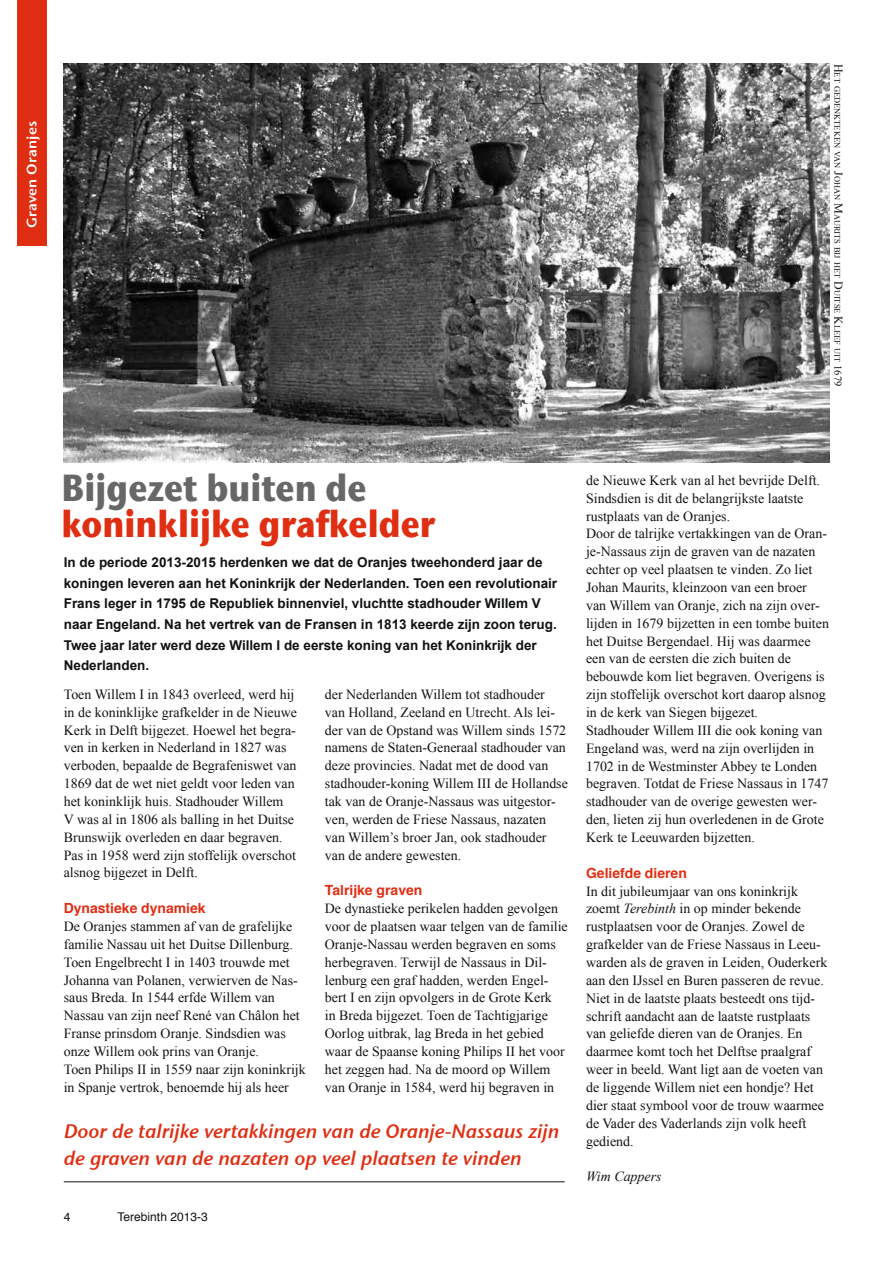
<style>
.page{position:relative;width:893px;height:1263px;background:#fff}
.page>*{position:absolute;margin:0;border:0;box-sizing:border-box;transform-origin:0 0}
.t1{font:700 37.5px "Stone Sans ITC";color:#e02e12;scale:.86 1}
.t2{font:700 37.5px "Stone Sans ITC";color:#676767;scale:.86 1}
.t3{font:19.5px/27px "Stone Sans Sem OSITCTT Semi Ita";color:#e02e12}
.t4{font:13.95px/17.9px "Times New Roman";color:#111212}
.t5{font:700 13.95px "Helvetica";color:#e02e12}
.t6{font:italic 13.95px "Times New Roman";color:#111212}
.t7{font:700 13.5px/20.7px "Arial";color:#111212}
.t8{font:13.5px "Stone Sans ITC Semi";letter-spacing:.01em;color:#fff;scale:1.07 1}
.t9{font:12px "Helvetica";color:#111212}
.t10{font:8.4px "Times New Roman";color:#111212}
.s1{font-size:12px}
.s2{font-size:10.5px}
.s3{font-style:italic}
</style>
<div class="page">
<div style="left:17px;top:0;width:30px;height:245px;background:#e02e12"></div>
<hr style="left:64px;top:1181px;width:501px;height:1px;background:#111212">
<img style="left:64px;top:64px;width:765px;height:398px">
<p class="t8" style="left:23px;top:228px;width:101px;rotate:-90deg">Graven Oranjes</p>
<p class="t10" style="left:843px;top:64px;width:324px;rotate:90deg"><span class="s1">H</span>ET GEDENKTEKEN VAN <span class="s1">J</span>OHAN <span class="s1">M</span>AURITS BIJ HET <span class="s1">D</span>UITSE <span class="s1">K</span>LEEF UIT <span class="s2">1679</span></p>
<h1 class="t2" style="left:62px;top:464px;width:356px">Bijgezet buiten de</h1>
<h1 class="t1" style="left:62px;top:500px;width:437px">koninklijke grafkelder</h1>
<p class="t7" style="left:64px;top:552px;width:495px">In de periode 2013-2015 herdenken we dat de Oranjes tweehonderd jaar de koningen leveren aan het Koninkrijk der Nederlanden. Toen een revolutionair Frans leger in 1795 de Republiek binnenviel, vluchtte stadhouder Willem V naar Engeland. Na het vertrek van de Fransen in 1813 keerde zijn zoon terug.<br>Twee jaar later werd deze Willem I de eerste koning van het Koninkrijk der Nederlanden.</p>
<p class="t4" style="left:64px;top:685px;width:235px">Toen Willem I in 1843 overleed, werd hij in de koninklijke grafkelder in de Nieuwe Kerk in Delft bijgezet. Hoewel het begra&shy;ven in kerken in Nederland in 1827 was verboden, bepaalde de Begrafeniswet van 1869 dat de wet niet geldt voor leden van het koninklijk huis. Stadhouder Willem V was al in 1806 als balling in het Duitse Brunswijk overleden en daar begraven.<br>Pas in 1958 werd zijn stoffelijk overschot alsnog bijgezet in Delft.</p>
<p class="t5" style="left:64px;top:897px;width:143px">Dynastieke dynamiek</p>
<p class="t4" style="left:64px;top:917px;width:243px">De Oranjes stammen af van de grafelijke familie Nassau uit het Duitse Dillenburg.<br>Toen Engelbrecht I in 1403 trouwde met Johanna van Polanen, verwierven de Nas&shy;saus Breda. In 1544 erfde Willem van Nassau van zijn neef René van Châlon het Franse prinsdom Oranje. Sindsdien was onze Willem ook prins van Oranje.<br>Toen Philips II in 1559 naar zijn koninkrijk in Spanje vertrok, benoemde hij als heer</p>
<p class="t4" style="left:325px;top:685px;width:244px">der Nederlanden Willem tot stadhouder van Holland, Zeeland en Utrecht. Als lei&shy;der van de Opstand was Willem sinds 1572 namens de Staten-Generaal stadhouder van deze provincies. Nadat met de dood van stadhouder-koning Willem III de Hollandse tak van de Oranje-Nassaus was uitgestor&shy;ven, werden de Friese Nassaus, nazaten van Willem’s broer Jan, ook stadhouder van de andere gewesten.</p>
<p class="t5" style="left:325px;top:879px;width:99px">Talrijke graven</p>
<p class="t4" style="left:325px;top:899px;width:244px">De dynastieke perikelen hadden gevolgen voor de plaatsen waar telgen van de familie Oranje-Nassau werden begraven en soms herbegraven. Terwijl de Nassaus in Dil&shy;lenburg een graf hadden, werden Engel&shy;bert I en zijn opvolgers in de Grote Kerk<br>in Breda bijgezet. Toen de Tachtigjarige Oorlog uitbrak, lag Breda in het gebied waar de Spaanse koning Philips II het voor het zeggen had. Na de moord op Willem van Oranje in 1584, werd hij begraven in</p>
<h2 class="t3" style="left:64px;top:1117px;width:497px">Door de talrijke vertakkingen van de Oranje-Nassaus zijn de graven van de nazaten op veel plaatsen te vinden</h2>
<p class="t9" style="left:64px;top:1207px;width:8px">4</p>
<p class="t9" style="left:118px;top:1207px;width:92px">Terebinth 2013-3</p>
<p class="t4" style="left:586px;top:471px;width:244px">de Nieuwe Kerk van al het bevrijde Delft.<br>Sindsdien is dit de belangrijkste laatste rustplaats van de Oranjes.<br>Door de talrijke vertakkingen van de Oran&shy;je-Nassaus zijn de graven van de nazaten echter op veel plaatsen te vinden. Zo liet Johan Maurits, kleinzoon van een broer van Willem van Oranje, zich na zijn over&shy;lijden in 1679 bijzetten in een tombe buiten het Duitse Bergendael. Hij was daarmee een van de eersten die zich buiten de bebouwde kom liet begraven. Overigens is zijn stoffelijk overschot kort daarop alsnog in de kerk van Siegen bijgezet.<br>Stadhouder Willem III die ook koning van Engeland was, werd na zijn overlijden in 1702 in de Westminster Abbey te Londen begraven. Totdat de Friese Nassaus in 1747 stadhouder van de overige gewesten wer&shy;den, lieten zij hun overledenen in de Grote Kerk te Leeuwarden bijzetten.</p>
<p class="t5" style="left:586px;top:861px;width:102px">Geliefde dieren</p>
<p class="t4" style="left:586px;top:882px;width:243px">In dit jubileumjaar van ons koninkrijk zoemt <span class="s3">Terebinth</span> in op minder bekende rustplaatsen voor de Oranjes. Zowel de grafkelder van de Friese Nassaus in Leeu&shy;warden als de graven in Leiden, Ouderkerk aan den IJssel en Buren passeren de revue.<br>Niet in de laatste plaats besteedt ons tijd&shy;schrift aandacht aan de laatste rustplaats van geliefde dieren van de Oranjes. En daarmee komt toch het Delftse praalgraf weer in beeld. Want ligt aan de voeten van de liggende Willem niet een hondje? Het dier staat symbool voor de trouw waarmee de Vader des Vaderlands zijn volk heeft gediend.</p>
<p class="t6" style="left:586px;top:1167px;width:77px">Wim Cappers</p>
</div>
